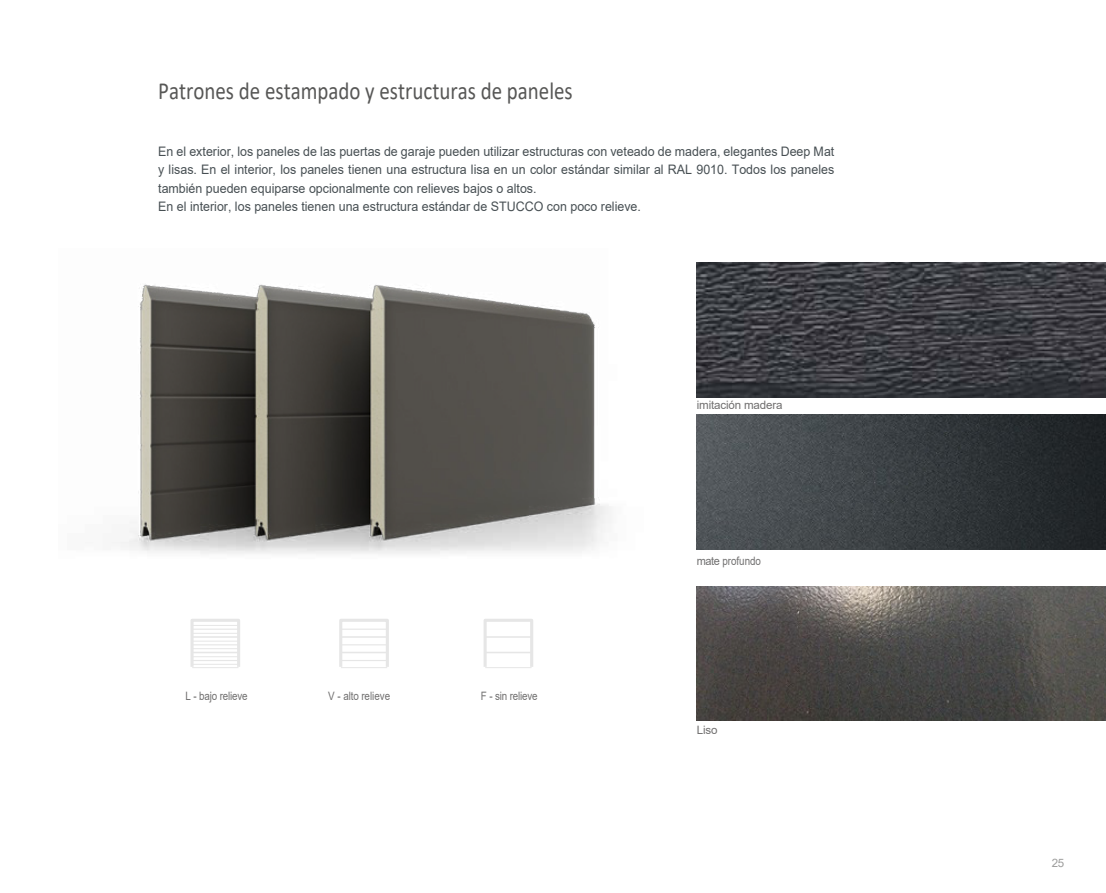
<style>
.page{position:relative;width:1106px;height:893px;background:#fff}
.page>*{position:absolute;margin:0;border:0;box-sizing:border-box;transform-origin:0 0}
.t1{font:24.6px "Calibri";color:#575756;scale:.85 1}
.t2{font:13.05px/18.5px "Arial";color:#474f53;scale:.95 1}
.t3{font:11.55px "Arial";letter-spacing:-.015em;color:#706f6f;scale:.85 1}
.t4{font:11.55px "Arial";letter-spacing:-.015em;color:#706f6f}
.t5{font:11.55px "Arial";letter-spacing:-.015em;color:#706f6f;scale:.95 1}
.t6{font:11.55px "Arial";color:#9d9d9c}
</style>
<div class="page">
<div style="left:190px;top:619px;width:50px;height:49px;border:3px solid #e6e6e6"></div>
<hr style="left:192px;top:667px;width:46px;height:1px;background:#e6e6e6">
<hr style="left:192px;top:636px;width:46px;height:2px;background:#e6e6e6">
<hr style="left:192px;top:652px;width:46px;height:1px;background:#e6e6e6">
<hr style="left:192px;top:660px;width:47px;height:1px;background:#e6e6e6">
<hr style="left:192px;top:644px;width:47px;height:1px;background:#e6e6e6">
<hr style="left:192px;top:629px;width:47px;height:1px;background:#e6e6e6">
<hr style="left:192px;top:625px;width:46px;height:1px;background:#e6e6e6">
<hr style="left:192px;top:633px;width:46px;height:1px;background:#e6e6e6">
<hr style="left:192px;top:641px;width:46px;height:1px;background:#e6e6e6">
<hr style="left:192px;top:648px;width:46px;height:1px;background:#e6e6e6">
<hr style="left:191px;top:656px;width:47px;height:1px;background:#e6e6e6">
<hr style="left:192px;top:664px;width:46px;height:1px;background:#e6e6e6">
<div style="left:339px;top:619px;width:50px;height:49px;border:3px solid #e6e6e6"></div>
<hr style="left:341px;top:667px;width:46px;height:1px;background:#e6e6e6">
<hr style="left:341px;top:636px;width:46px;height:2px;background:#e6e6e6">
<hr style="left:341px;top:652px;width:46px;height:1px;background:#e6e6e6">
<hr style="left:341px;top:660px;width:46px;height:1px;background:#e6e6e6">
<hr style="left:341px;top:644px;width:46px;height:1px;background:#e6e6e6">
<hr style="left:341px;top:629px;width:46px;height:1px;background:#e6e6e6">
<div style="left:483px;top:619px;width:50px;height:49px;border:3px solid #e6e6e6"></div>
<hr style="left:485px;top:667px;width:46px;height:1px;background:#e6e6e6">
<hr style="left:485px;top:636px;width:46px;height:2px;background:#e6e6e6">
<hr style="left:485px;top:652px;width:46px;height:1px;background:#e6e6e6">
<img style="left:112px;top:284px;width:499px;height:270px">
<img style="left:697px;top:263px;width:409px;height:134px">
<img style="left:697px;top:586px;width:409px;height:135px">
<img style="left:697px;top:415px;width:409px;height:134px">
<h1 class="t1" style="left:158px;top:74px;width:489px">Patrones de estampado y estructuras de paneles</h1>
<p class="t2" style="left:158px;top:142px;width:713px">En el exterior, los paneles de las puertas de garaje pueden utilizar estructuras con veteado de madera, elegantes Deep Mat y lisas. En el interior, los paneles tienen una estructura lisa en un color estándar similar al RAL 9010. Todos los paneles también pueden equiparse opcionalmente con relieves bajos o altos.<br>En el interior, los paneles tienen una estructura estándar de STUCCO con poco relieve.</p>
<p class="t4" style="left:696px;top:397px;width:87px">imitación madera</p>
<p class="t3" style="left:186px;top:688px;width:75px">L - bajo relieve</p>
<p class="t3" style="left:328px;top:688px;width:74px">V - alto relieve</p>
<p class="t3" style="left:481px;top:688px;width:68px">F - sin relieve</p>
<p class="t5" style="left:697px;top:553px;width:69px">mate profundo</p>
<p class="t4" style="left:696px;top:722px;width:22px">Liso</p>
<p class="t6" style="left:1051px;top:855px;width:14px">25</p>
</div>
